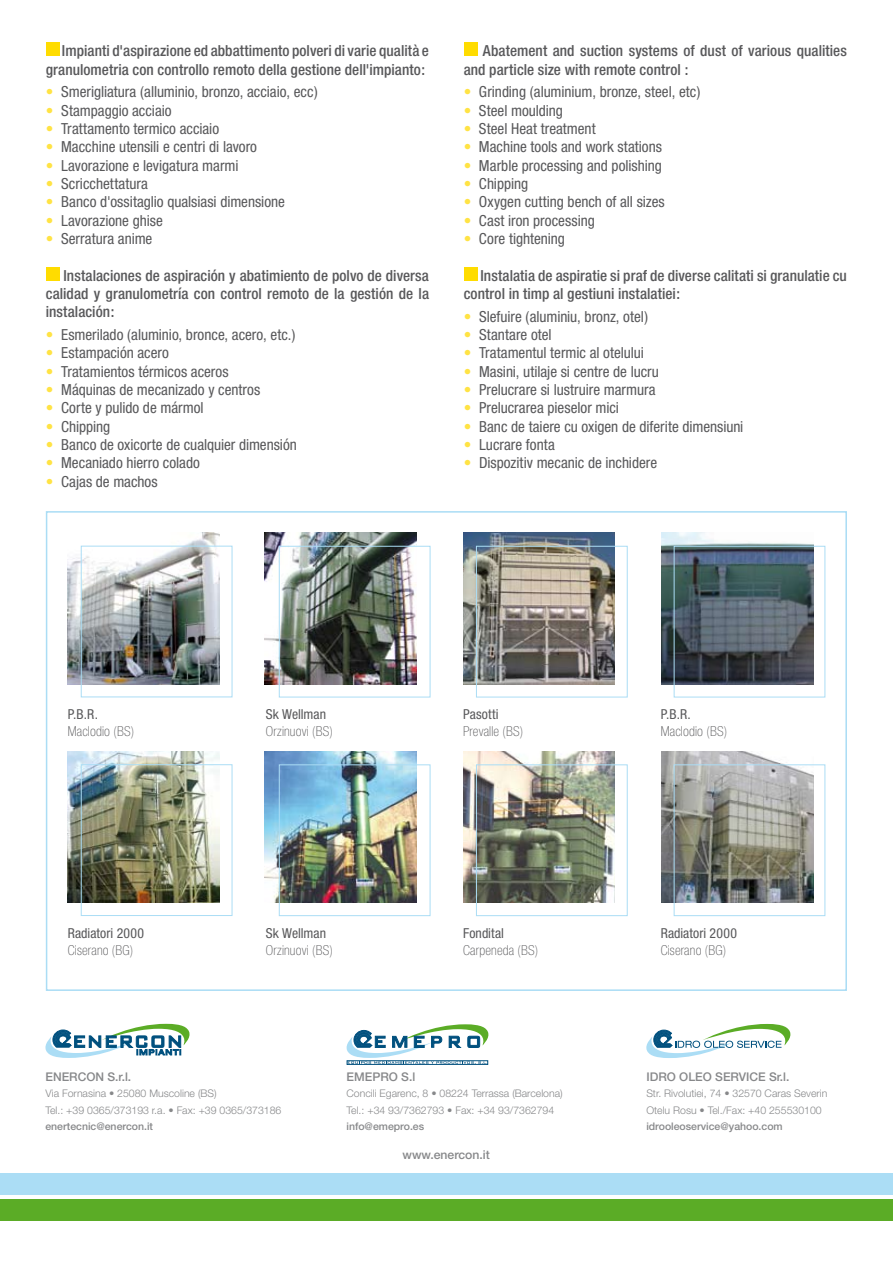
<style>
.page{position:relative;width:893px;height:1263px;background:#fff}
.page>*{position:absolute;margin:0;border:0;box-sizing:border-box;transform-origin:0 0}
.t1{font:condensed 15.3px "Helvetica Neue";color:#58585a}
.t2{font:500 condensed 15.3px/18.3px "Helvetica Neue";letter-spacing:.005em;color:#58585a}
.t3{font:100 condensed 13.8px "Helvetica Neue";letter-spacing:.015em;color:#58585a}
.t4{font:condensed 13.8px "Helvetica Neue";letter-spacing:.005em;color:#58585a}
.t5{font:500 12.3px "Helvetica Neue";color:#87888a}
.t6{font:500 12px "Helvetica Neue";color:#87888a}
.t7{font:300 10.5px/16.5px "Helvetica Neue";color:#87888a}
.t8{font:500 10.5px "Helvetica Neue";color:#87888a}
.s1{color:#ffe344}
</style>
<div class="page">
<div style="left:0;top:1199px;width:893px;height:21px;background:#5bac26"></div>
<div style="left:0;top:1173px;width:893px;height:21px;background:#abddf5"></div>
<div style="left:46px;top:43px;width:14px;height:13px;background:#ffdc00"></div>
<div style="left:46px;top:267px;width:14px;height:14px;background:#ffdc00"></div>
<div style="left:464px;top:43px;width:13px;height:13px;background:#ffdc00"></div>
<div style="left:464px;top:267px;width:13px;height:14px;background:#ffdc00"></div>
<img style="left:67px;top:533px;width:152px;height:151px">
<div style="left:81px;top:546px;width:151px;height:151px;border:1px solid #abddf5"></div>
<img style="left:661px;top:533px;width:152px;height:151px">
<div style="left:674px;top:546px;width:151px;height:151px;border:1px solid #abddf5"></div>
<img style="left:463px;top:533px;width:152px;height:151px">
<div style="left:476px;top:546px;width:152px;height:151px;border:1px solid #abddf5"></div>
<img style="left:265px;top:533px;width:151px;height:151px">
<div style="left:279px;top:546px;width:151px;height:151px;border:1px solid #abddf5"></div>
<img style="left:67px;top:751px;width:152px;height:152px">
<div style="left:81px;top:764px;width:151px;height:152px;border:1px solid #abddf5"></div>
<img style="left:661px;top:751px;width:152px;height:152px">
<div style="left:674px;top:764px;width:151px;height:152px;border:1px solid #abddf5"></div>
<img style="left:463px;top:751px;width:152px;height:152px">
<div style="left:476px;top:764px;width:152px;height:152px;border:1px solid #abddf5"></div>
<img style="left:265px;top:751px;width:151px;height:152px">
<div style="left:279px;top:764px;width:151px;height:152px;border:1px solid #abddf5"></div>
<svg style="left:45px;top:1024px;width:145px;height:34px"></svg>
<svg style="left:646px;top:1024px;width:145px;height:34px"></svg>
<svg style="left:346px;top:1024px;width:143px;height:41px"></svg>
<p class="t2" style="left:46px;top:41px;width:385px;text-align:right">Impianti d'aspirazione ed abbattimento polveri di varie qualità e granulometria con controllo remoto della gestione dell'impianto:</p>
<p class="t1" style="left:46px;top:83px;width:273px"><span class="s1">•</span> Smerigliatura (alluminio, bronzo, acciaio, ecc)</p>
<p class="t1" style="left:46px;top:101px;width:127px"><span class="s1">•</span> Stampaggio acciaio</p>
<p class="t1" style="left:46px;top:120px;width:175px"><span class="s1">•</span> Trattamento termico acciaio</p>
<p class="t1" style="left:46px;top:138px;width:213px"><span class="s1">•</span> Macchine utensili e centri di lavoro</p>
<p class="t1" style="left:46px;top:156px;width:194px"><span class="s1">•</span> Lavorazione e levigatura marmi</p>
<p class="t1" style="left:46px;top:175px;width:104px"><span class="s1">•</span> Scricchettatura</p>
<p class="t1" style="left:46px;top:193px;width:241px"><span class="s1">•</span> Banco d'ossitaglio qualsiasi dimensione</p>
<p class="t1" style="left:46px;top:211px;width:119px"><span class="s1">•</span> Lavorazione ghise</p>
<p class="t1" style="left:46px;top:230px;width:108px"><span class="s1">•</span> Serratura anime</p>
<p class="t2" style="left:46px;top:266px;width:385px;text-align:justify;text-indent:18px">Instalaciones de aspiración y abatimiento de polvo de diversa calidad y granulometría con control remoto de la gestión de la instalación:</p>
<p class="t1" style="left:46px;top:326px;width:251px"><span class="s1">•</span> Esmerilado (aluminio, bronce, acero, etc.)</p>
<p class="t1" style="left:46px;top:344px;width:125px"><span class="s1">•</span> Estampación acero</p>
<p class="t1" style="left:46px;top:362px;width:184px"><span class="s1">•</span> Tratamientos térmicos aceros</p>
<p class="t1" style="left:46px;top:381px;width:216px"><span class="s1">•</span> Máquinas de mecanizado y centros</p>
<p class="t1" style="left:46px;top:399px;width:159px"><span class="s1">•</span> Corte y pulido de mármol</p>
<p class="t1" style="left:46px;top:417px;width:66px"><span class="s1">•</span> Chipping</p>
<p class="t1" style="left:46px;top:436px;width:253px"><span class="s1">•</span> Banco de oxicorte de cualquier dimensión</p>
<p class="t1" style="left:46px;top:454px;width:156px"><span class="s1">•</span> Mecaniado hierro colado</p>
<p class="t1" style="left:46px;top:472px;width:113px"><span class="s1">•</span> Cajas de machos</p>
<p class="t2" style="left:464px;top:41px;width:385px;text-indent:19px">Abatement and suction systems of dust of various qualities and particle size with remote control :</p>
<p class="t1" style="left:464px;top:83px;width:238px"><span class="s1">•</span> Grinding (aluminium, bronze, steel, etc)</p>
<p class="t1" style="left:464px;top:101px;width:101px"><span class="s1">•</span> Steel moulding</p>
<p class="t1" style="left:464px;top:120px;width:134px"><span class="s1">•</span> Steel Heat treatment</p>
<p class="t1" style="left:464px;top:138px;width:200px"><span class="s1">•</span> Machine tools and work stations</p>
<p class="t1" style="left:464px;top:156px;width:200px"><span class="s1">•</span> Marble processing and polishing</p>
<p class="t1" style="left:464px;top:175px;width:66px"><span class="s1">•</span> Chipping</p>
<p class="t1" style="left:464px;top:193px;width:203px"><span class="s1">•</span> Oxygen cutting bench of all sizes</p>
<p class="t1" style="left:464px;top:211px;width:133px"><span class="s1">•</span> Cast iron processing</p>
<p class="t1" style="left:464px;top:230px;width:103px"><span class="s1">•</span> Core tightening</p>
<p class="t2" style="left:464px;top:266px;width:385px;text-indent:17px">Instalatia de aspiratie si praf de diverse calitati si granulatie cu control in timp al gestiuni instalatiei:</p>
<p class="t1" style="left:464px;top:307px;width:186px"><span class="s1">•</span> Slefuire (aluminiu, bronz, otel)</p>
<p class="t1" style="left:464px;top:326px;width:89px"><span class="s1">•</span> Stantare otel</p>
<p class="t1" style="left:464px;top:344px;width:182px"><span class="s1">•</span> Tratamentul termic al otelului</p>
<p class="t1" style="left:464px;top:362px;width:197px"><span class="s1">•</span> Masini, utilaje si centre de lucru</p>
<p class="t1" style="left:464px;top:381px;width:193px"><span class="s1">•</span> Prelucrare si lustruire marmura</p>
<p class="t1" style="left:464px;top:399px;width:157px"><span class="s1">•</span> Prelucrarea pieselor mici</p>
<p class="t1" style="left:464px;top:417px;width:281px"><span class="s1">•</span> Banc de taiere cu oxigen de diferite dimensiuni</p>
<p class="t1" style="left:464px;top:436px;width:93px"><span class="s1">•</span> Lucrare fonta</p>
<p class="t1" style="left:464px;top:454px;width:195px"><span class="s1">•</span> Dispozitiv mecanic de inchidere</p>
<p class="t4" style="left:68px;top:706px;width:32px">P.B.R.</p>
<p class="t3" style="left:68px;top:723px;width:68px">Maclodio (BS)</p>
<p class="t4" style="left:68px;top:925px;width:78px">Radiatori 2000</p>
<p class="t3" style="left:68px;top:942px;width:67px">Ciserano (BG)</p>
<p class="t4" style="left:266px;top:706px;width:62px">Sk Wellman</p>
<p class="t3" style="left:266px;top:723px;width:69px">Orzinuovi (BS)</p>
<p class="t4" style="left:266px;top:925px;width:62px">Sk Wellman</p>
<p class="t3" style="left:266px;top:942px;width:69px">Orzinuovi (BS)</p>
<p class="t4" style="left:463px;top:706px;width:37px">Pasotti</p>
<p class="t3" style="left:463px;top:723px;width:62px">Prevalle (BS)</p>
<p class="t4" style="left:463px;top:925px;width:42px">Fondital</p>
<p class="t3" style="left:463px;top:942px;width:77px">Carpeneda (BS)</p>
<p class="t4" style="left:661px;top:706px;width:32px">P.B.R.</p>
<p class="t3" style="left:661px;top:723px;width:68px">Maclodio (BS)</p>
<p class="t4" style="left:661px;top:925px;width:78px">Radiatori 2000</p>
<p class="t3" style="left:661px;top:942px;width:67px">Ciserano (BG)</p>
<p class="t6" style="left:45px;top:1069px;width:87px">ENERCON S.r.l.</p>
<p class="t7" style="left:45px;top:1085px;width:237px">Via Fornasina • 25080 Muscoline (BS)<br>Tel.: +39 0365/373193 r.a. • Fax: +39 0365/373186</p>
<p class="t8" style="left:45px;top:1120px;width:109px">enertecnic@enercon.it</p>
<p class="t6" style="left:347px;top:1069px;width:70px">EMEPRO S.l</p>
<p class="t7" style="left:347px;top:1085px;width:218px">Concili Egarenc, 8 • 08224 Terrassa (Barcelona)<br>Tel.: +34 93/7362793 • Fax: +34 93/7362794</p>
<p class="t8" style="left:347px;top:1120px;width:79px">info@emepro.es</p>
<p class="t5" style="left:403px;top:1148px;width:89px">www.enercon.it</p>
<p class="t6" style="left:646px;top:1069px;width:145px">IDRO OLEO SERVICE Sr.l.</p>
<p class="t7" style="left:646px;top:1085px;width:183px">Str. Rivolutiei, 74 • 32570 Caras Severin<br>Otelu Rosu • Tel./Fax: +40 255530100</p>
<p class="t8" style="left:646px;top:1120px;width:138px">idrooleoservice@yahoo.com</p>
</div>
